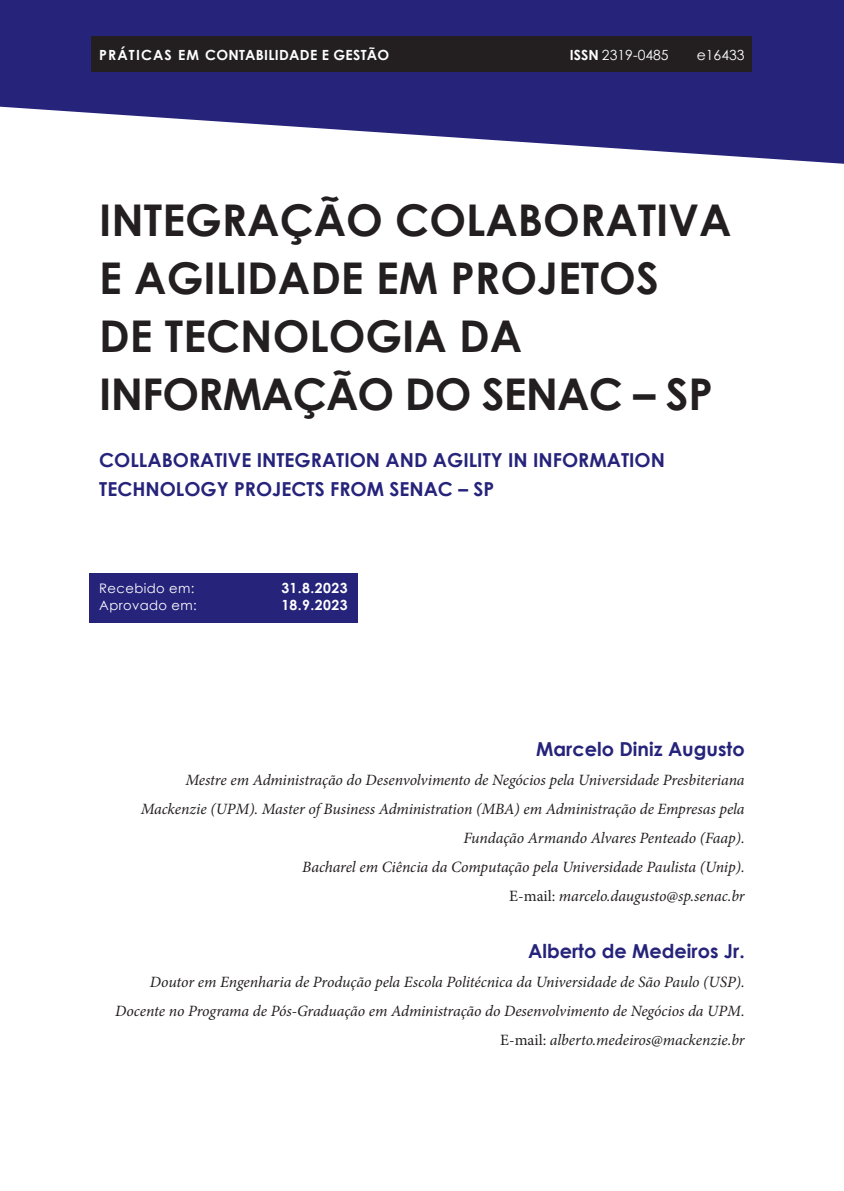
<style>
.page{position:relative;width:844px;height:1191px;background:#fff}
.page>*{position:absolute;margin:0;border:0;box-sizing:border-box;transform-origin:0 0}
.t1{font:700 43.75px/57.8px "Century Gothic";color:#231f20}
.t2{font:700 19.25px/28.9px "Century Gothic";color:#26237b}
.t3{font:italic 15.75px/28.9px "Minion Pro";letter-spacing:-.005em;color:#231f20;text-align:right}
.t4{font:700 14px "Century Gothic";letter-spacing:.02em;color:#fff}
.t5{font:14px "Century Gothic";color:#fff}
.t6{font:13.12px "Century Gothic";letter-spacing:.03em;color:#fff}
.s1{font-weight:700}
.s2{font-style:normal}
</style>
<div class="page">
<svg style="left:0;top:0;width:843px;height:164px;fill:#26237b"></svg>
<div style="left:92px;top:36px;width:660px;height:35px;background:#231f20"></div>
<div style="left:89px;top:573px;width:268px;height:33px;background:#26237b"></div>
<div style="left:89px;top:590px;width:268px;height:33px;background:#26237b"></div>
<p class="t4" style="left:99px;top:44px;width:291px">PRÁTICAS EM CONTABILIDADE E GESTÃO</p>
<p class="t5" style="left:569px;top:45px;width:100px"><span class="s1">ISSN</span> 2319-0485</p>
<p class="t5" style="left:696px;top:45px;width:49px">e16433</p>
<h1 class="t1" style="left:99px;top:190px;width:633px">INTEGRAÇÃO COLABORATIVA<br>E AGILIDADE EM PROJETOS<br>DE TECNOLOGIA DA<br>INFORMAÇÃO DO SENAC – SP</h1>
<p class="t2" style="left:99px;top:445px;width:567px">COLLABORATIVE INTEGRATION AND AGILITY IN INFORMATION<br>TECHNOLOGY PROJECTS FROM SENAC – SP</p>
<p class="t6" style="left:99px;top:579px;width:97px">Recebido em:</p>
<p class="t4" style="left:281px;top:578px;width:68px">31.8.2023</p>
<p class="t6" style="left:99px;top:596px;width:99px">Aprovado em:</p>
<p class="t4" style="left:281px;top:594px;width:68px">18.9.2023</p>
<p class="t2" style="left:536px;top:734px;width:210px">Marcelo Diniz Augusto</p>
<p class="t3" style="left:141px;top:765px;width:605px">Mestre em Administração do Desenvolvimento de Negócios pela Universidade Presbiteriana Mackenzie (UPM). Master of Business Administration (MBA) em Administração de Empresas pela Fundação Armando Alvares Penteado (Faap).<br>Bacharel em Ciência da Computação pela Universidade Paulista (Unip).<br><span class="s2">E-mail:</span> marcelo.daugusto@sp.senac.br</p>
<p class="t2" style="left:528px;top:936px;width:218px">Alberto de Medeiros Jr.</p>
<p class="t3" style="left:115px;top:968px;width:630px">Doutor em Engenharia de Produção pela Escola Politécnica da Universidade de São Paulo (USP).<br>Docente no Programa de Pós-Graduação em Administração do Desenvolvimento de Negócios da UPM.<br><span class="s2">E-mail:</span> alberto.medeiros@mackenzie.br</p>
</div>
